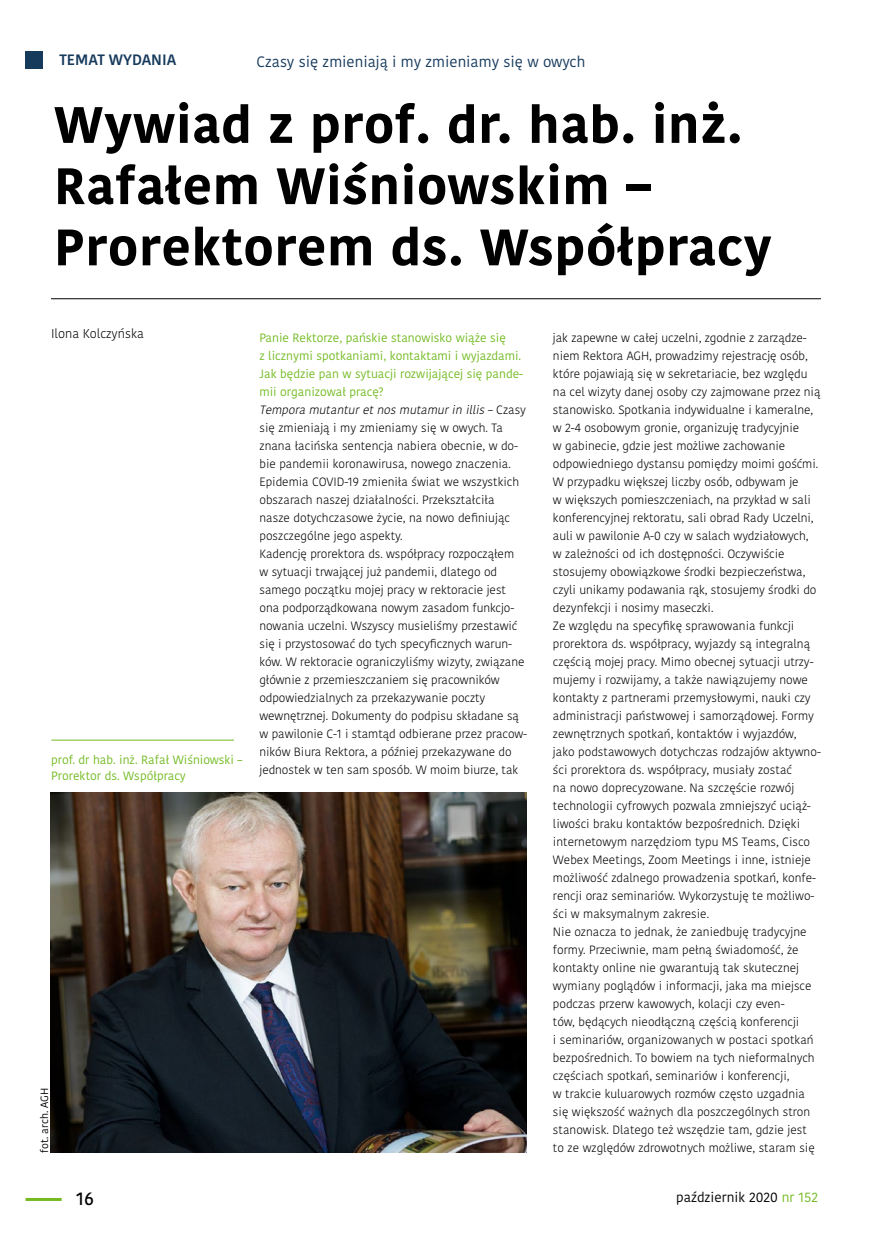
<style>
.page{position:relative;width:872px;height:1242px;background:#fff}
.page>*{position:absolute;margin:0;border:0;box-sizing:border-box;transform-origin:0 0}
.t1{font:700 51px/61.2px "Kohinoor Bangla";letter-spacing:.02em;color:#000}
.t2{font:500 18px "Kohinoor Bangla";color:#000}
.t3{font:15px "Kohinoor Bangla";color:#163a5c}
.t4{font:600 15px "Kohinoor Bangla";color:#163a5c}
.t5{font:13.5px "Kohinoor Bangla";color:#000}
.t6{font:300 12.75px "Kohinoor Bangla";color:#000}
.t7{font:300 12px/18px "Kohinoor Bangla";letter-spacing:-.005em;color:#000}
.t8{font:12px/16.5px "Kohinoor Bangla";color:#74bb23}
.t9{font:10.5px "Kohinoor Bangla";color:#000}
.s1{font-weight:400;color:#74bb23}
.s2{font-style:italic}
.s3{color:#74bb23}
</style>
<div class="page">
<hr style="left:26px;top:1198px;width:36px;height:3px;background:#74bb23">
<div style="left:26px;top:51px;width:17px;height:17px;background:#163a5c"></div>
<img style="left:51px;top:792px;width:475px;height:360px">
<hr style="left:51px;top:740px;width:183px;height:1px;background:#74bb23">
<hr style="left:51px;top:298px;width:770px;height:1px;background:#000">
<p class="t4" style="left:60px;top:47px;width:118px">TEMAT WYDANIA</p>
<p class="t3" style="left:256px;top:50px;width:330px">Czasy się zmieniają i my zmieniamy się w owych</p>
<h1 class="t1" style="left:54px;top:92px;width:719px">Wywiad z prof. dr. hab. inż.<br>Rafałem Wiśniowskim –<br>Prorektorem ds. Współpracy</h1>
<p class="t6" style="left:51px;top:324px;width:95px">Ilona Kolczyńska</p>
<p class="t8" style="left:51px;top:751px;width:193px">prof. dr hab. inż. Rafał Wiśniowski –<br>Prorektor ds. Współpracy</p>
<p class="t9" style="left:36px;top:1152px;width:66px;rotate:-90deg">fot. arch. AGH</p>
<p class="t7" style="left:259px;top:329px;width:269px"><span class="s1">Panie Rektorze, pańskie stanowisko wiąże się<br>z licznymi spotkaniami, kontaktami i wyjazdami.<br>Jak będzie pan w sytuacji rozwijającej się pande&shy;mii organizował pracę?<br></span><span class="s2">Tempora mutanturetnosmutamurin illis</span>– C z a sy się zmieniają i my zmieniamy się w owych. Ta znana łacińska sentencja nabiera obecnie, w do&shy;bie pandemii koronawirusa, nowego znaczenia.<br>Epidemia COVID-19 zmieniła świat we wszystkich obszarach naszej działalności. Przekształciła nasze dotychczasowe życie, na nowo definiując poszczególne jego aspekty.<br>Kadencję prorektora ds. współpracy rozpocząłem<br>w sytuacji trwającej już pandemii, dlatego od samego początku mojej pracy w rektoracie jest ona podporządkowana nowym zasadom funkcjo&shy;nowania uczelni. Wszyscy musieliśmy przestawić się i przystosować do tych specyficznych warun&shy;ków. W rektoracie ograniczyliśmy wizyty, związane głównie z przemieszczaniem się pracowników odpowiedzialnych za przekazywanie poczty wewnętrznej. Dokumenty do podpisu składane są w pawilonie C-1 i stamtąd odbierane przez pracow&shy;ników Biura Rektora, a później przekazywane do jednostek w ten sam sposób. W moim biurze, tak</p>
<p class="t7" style="left:553px;top:329px;width:269px">jak zapewne w całej uczelni, zgodnie z zarządze&shy;niem Rektora AGH, prowadzimy rejestrację osób, które pojawiają się w sekretariacie, bez względu na cel wizyty danej osoby czy zajmowane przez nią stanowisko. Spotkania indywidualne i kameralne, w 2-4 osobowym gronie, organizuję tradycyjnie<br>w gabinecie, gdzie jest możliwe zachowanie odpowiedniego dystansu pomiędzy moimi gośćmi.<br>W przypadku większej liczby osób, odbywam je<br>w większych pomieszczeniach, na przykład w sali konferencyjnej rektoratu, sali obrad Rady Uczelni, auli w pawilonie A-0 czy w salach wydziałowych,<br>w zależności od ich dostępności. Oczywiście stosujemy obowiązkowe środki bezpieczeństwa, czyli unikamy podawania rąk, stosujemy środki do dezynfekcji i nosimy maseczki.<br>Ze względu na specyfikę sprawowania funkcji prorektora ds. współpracy, wyjazdy są integralną częścią mojej pracy. Mimo obecnej sytuacji utrzy&shy;mujemy i rozwijamy, a także nawiązujemy nowe kontakty z partnerami przemysłowymi, nauki czy administracji państwowej i samorządowej. Formy zewnętrznych spotkań, kontaktów i wyjazdów, jako podstawowych dotychczas rodzajów aktywno&shy;ści prorektora ds. współpracy, musiały zostać<br>na nowo doprecyzowane. Na szczęście rozwój technologii cyfrowych pozwala zmniejszyć uciąż&shy;liwości braku kontaktów bezpośrednich. Dzięki internetowym narzędziom typu MS Teams, Cisco Webex Meetings, Zoom Meetings i inne, istnieje możliwość zdalnego prowadzenia spotkań, konfe&shy;rencji oraz seminariów. Wykorzystuję te możliwo&shy;ści w maksymalnym zakresie.<br>Nie oznacza to jednak, że zaniedbuję tradycyjne formy. Przeciwnie, mam pełną świadomość, że kontakty online nie gwarantują tak skutecznej wymiany poglądów i informacji, jaka ma miejsce podczas przerw kawowych, kolacji czy even-<br>tów, będących nieodłączną częścią konferencji<br>i seminariów, organizowanych w postaci spotkań bezpośrednich. To bowiem na tych nieformalnych częściach spotkań, seminariów i konferencji,<br>w trakcie kuluarowych rozmów często uzgadnia się większość ważnych dla poszczególnych stron stanowisk. Dlatego też wszędzie tam, gdzie jest to ze względów zdrowotnych możliwe, staram się</p>
<h2 class="t2" style="left:76px;top:1184px;width:19px">16</h2>
<p class="t5" style="left:676px;top:1187px;width:143px">październik 2020 <span class="s3">nr 152</span></p>
</div>
